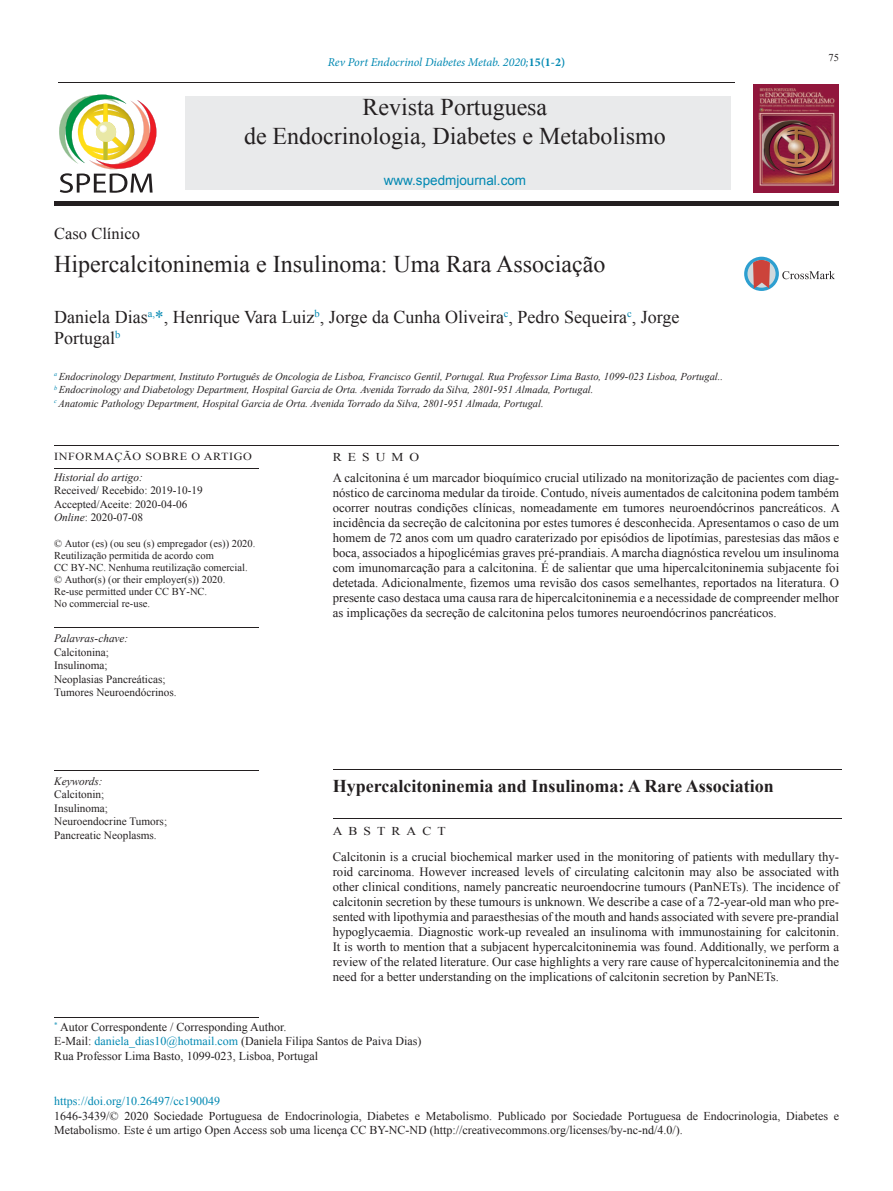
<style>
.page{position:relative;width:893px;height:1191px;background:#fff}
.page>*{position:absolute;margin:0;border:0;box-sizing:border-box;transform-origin:0 0}
.t1{font:24px/28.8px "Times New Roman";color:#231f20;text-align:center}
.t2{font:18px/21.8px "Times New Roman";color:#231f20}
.t3{font:700 18px "Times New Roman";color:#231f20}
.t4{font:16.5px "Times New Roman";color:#231f20}
.t5{font:13.5px "Arial";color:#0088b2}
.t6{font:12.75px/15px "Times New Roman";color:#231f20;text-align:justify}
.t7{font:12px/14.4px "Times New Roman";color:#231f20}
.t8{font:italic 12px "Minion Pro";letter-spacing:-.005em;color:#0088b2}
.t9{font:12px "Times New Roman";color:#0088b2}
.t10{font:12px "Times New Roman";letter-spacing:.45em;color:#231f20;scale:1.12 1}
.t11{font:12px "Times New Roman";color:#231f20;scale:1.12 1}
.t12{font:11.25px/13.5px "Times New Roman";color:#231f20}
.t13{font:italic 11.25px "Times New Roman";color:#231f20}
.t14{font:10.8px "Times New Roman";letter-spacing:.05em;color:#231f20;scale:1.13 1}
.t15{font:italic 10.5px/13.5px "Times New Roman";color:#231f20}
.t16{font:10.5px/12px "Times New Roman";color:#231f20}
.s1{font-weight:700;font-style:normal}
.s2{color:#0088b2}
.s3{font-style:italic}
</style>
<div class="page">
<hr style="left:58px;top:83px;width:677px;height:1px;background:#231f20">
<div style="left:54px;top:201px;width:785px;height:5px;background:#231f20"></div>
<div style="left:185px;top:96px;width:545px;height:94px;background:#e9eaeb"></div>
<img style="left:754px;top:84px;width:85px;height:108px">
<svg style="left:59px;top:94px;width:97px;height:99px"></svg>
<hr style="left:54px;top:445px;width:785px;height:1px;background:#231f20">
<hr style="left:54px;top:468px;width:205px;height:1px;background:#231f20">
<hr style="left:333px;top:769px;width:508px;height:1px;background:#231f20">
<div style="left:744px;top:257px;width:35px;height:34px;background:#2d9fd0;border-radius:50%"></div>
<svg style="left:747px;top:260px;width:29px;height:28px"></svg>
<svg style="left:753px;top:260px;width:17px;height:29px"></svg>
<svg style="left:782px;top:271px;width:53px;height:8px"></svg>
<hr style="left:54px;top:1017px;width:205px;height:1px;background:#231f20">
<hr style="left:54px;top:627px;width:205px;height:1px;background:#231f20">
<hr style="left:54px;top:770px;width:205px;height:1px;background:#231f20">
<hr style="left:333px;top:818px;width:508px;height:1px;background:#231f20">
<p class="t8" style="left:328px;top:54px;width:239px">Rev Port Endocrinol Diabetes Metab. 2020;<span class="s1">15(1-2)</span></p>
<h1 class="t1" style="left:244px;top:92px;width:423px">Revista Portuguesa<br>de Endocrinologia, Diabetes e Metabolismo</h1>
<p class="t5" style="left:384px;top:173px;width:144px">www.spedmjournal.com</p>
<p class="t4" style="left:54px;top:223px;width:87px">Caso Clínico</p>
<h1 class="t1" style="left:54px;top:249px;width:553px">Hipercalcitoninemia e Insulinoma: Uma Rara Associação</h1>
<h2 class="t2" style="left:54px;top:305px;width:627px">Daniela Dias<sup>a,</sup><span class="s2">*</span>, Henrique Vara Luiz<sup>b</sup>, Jorge da Cunha Oliveira<sup>c</sup>, Pedro Sequeira<sup>c</sup>, Jorge<br>Portugal<sup>b</sup></h2>
<p class="t15" style="left:54px;top:369px;width:670px"><sup>a</sup> Endocrinology Department, Instituto Português de Oncologia de Lisboa, Francisco Gentil, Portugal. Rua Professor Lima Basto, 1099-023 Lisboa, Portugal.. <sup>b</sup> Endocrinology and Diabetology Department, Hospital Garcia de Orta. Avenida Torrado da Silva, 2801-951 Almada, Portugal.<br><sup>c</sup> Anatomic Pathology Department, Hospital Garcia de Orta. Avenida Torrado da Silva, 2801-951 Almada, Portugal.</p>
<p class="t16" style="left:828px;top:52px;width:12px">75</p>
<p class="t14" style="left:54px;top:449px;width:177px">INFORMAÇÃO SOBRE O ARTIGO</p>
<p class="t11" style="left:333px;top:449px;width:79px">RESUMO</p>
<p class="t6" style="left:333px;top:470px;width:509px">A calcitonina é um marcador bioquímico crucial utilizado na monitorização de pacientes com diag&shy;nóstico de carcinoma medular da tiroide. Contudo, níveis aumentados de calcitonina podem também ocorrer noutras condições clínicas, nomeadamente em tumores neuroendócrinos pancreáticos. A incidência da secreção de calcitonina por estes tumores é desconhecida. Apresentamos o caso de um homem de 72 anos com um quadro caraterizado por episódios de lipotímias, parestesias das mãos e boca, associados a hipoglicémias graves pré-prandiais. A marcha diagnóstica revelou um insulinoma com imunomarcação para a calcitonina. É de salientar que uma hipercalcitoninemia subjacente foi detetada. Adicionalmente, fizemos uma revisão dos casos semelhantes, reportados na literatura. O presente caso destaca uma causa rara de hipercalcitoninemia e a necessidade de compreender melhor as implicações da secreção de calcitonina pelos tumores neuroendócrinos pancréaticos.</p>
<p class="t13" style="left:54px;top:469px;width:90px">Historial do artigo:</p>
<p class="t12" style="left:54px;top:484px;width:150px">Received/ Recebido: 2019-10-19<br>Accepted/Aceite: 2020-04-06<br><span class="s3">Online</span>: 2020-07-08</p>
<p class="t16" style="left:54px;top:537px;width:203px">© Autor (es) (ou seu (s) empregador (es)) 2020.<br>Reutilização permitida de acordo com<br>CC BY-NC. Nenhuma reutilização comercial. © Author(s) (or their employer(s)) 2020.<br>Re-use permitted under CC BY-NC.<br>No commercial re-use.</p>
<p class="t13" style="left:54px;top:630px;width:76px">Palavras-chave:</p>
<p class="t12" style="left:54px;top:645px;width:124px">Calcitonina;<br>Insulinoma;<br>Neoplasias Pancreáticas;<br>Tumores Neuroendócrinos.</p>
<p class="t13" style="left:54px;top:773px;width:50px">Keywords:</p>
<p class="t12" style="left:54px;top:787px;width:114px">Calcitonin;<br>Insulinoma;<br>Neuroendocrine Tumors;<br>Pancreatic Neoplasms.</p>
<h2 class="t3" style="left:333px;top:773px;width:442px">Hypercalcitoninemia and Insulinoma: A Rare Association</h2>
<p class="t10" style="left:333px;top:822px;width:102px">ABSTRACT</p>
<p class="t6" style="left:333px;top:848px;width:508px">Calcitonin is a crucial biochemical marker used in the monitoring of patients with medullary thy&shy;roid carcinoma. However increased levels of circulating calcitonin may also be associated with other clinical conditions, namely pancreatic neuroendocrine tumours (PanNETs). The incidence of calcitonin secretion by these tumours is unknown. We describe a case of a 72-year-old man who pre&shy;sented with lipothymia and paraesthesias of the mouth and hands associated with severe pre-prandial hypoglycaemia. Diagnostic work-up revealed an insulinoma with immunostaining for calcitonin.<br>It is worth to mention that a subjacent hypercalcitoninemia was found. Additionally, we perform a review of the related literature. Our case highlights a very rare cause of hypercalcitoninemia and the need for a better understanding on the implications of calcitonin secretion by PanNETs.</p>
<p class="t7" style="left:54px;top:1019px;width:368px"><sup>*</sup> Autor Correspondente / Corresponding Author.<br>E-Mail: <span class="s2">daniela_dias10@hotmail.com</span> (Daniela Filipa Santos de Paiva Dias)<br>Rua Professor Lima Basto, 1099-023, Lisboa, Portugal</p>
<p class="t9" style="left:54px;top:1093px;width:167px">https://doi.org/10.26497/cc190049</p>
<p class="t7" style="left:54px;top:1108px;width:786px">1646-3439/© 2020 Sociedade Portuguesa de Endocrinologia, Diabetes e Metabolismo. Publicado por Sociedade Portuguesa de Endocrinologia, Diabetes e<br>Metabolismo. Este é um artigo Open Access sob uma licença CC BY-NC-ND (http://creativecommons.org/licenses/by-nc-nd/4.0/).</p>
</div>
